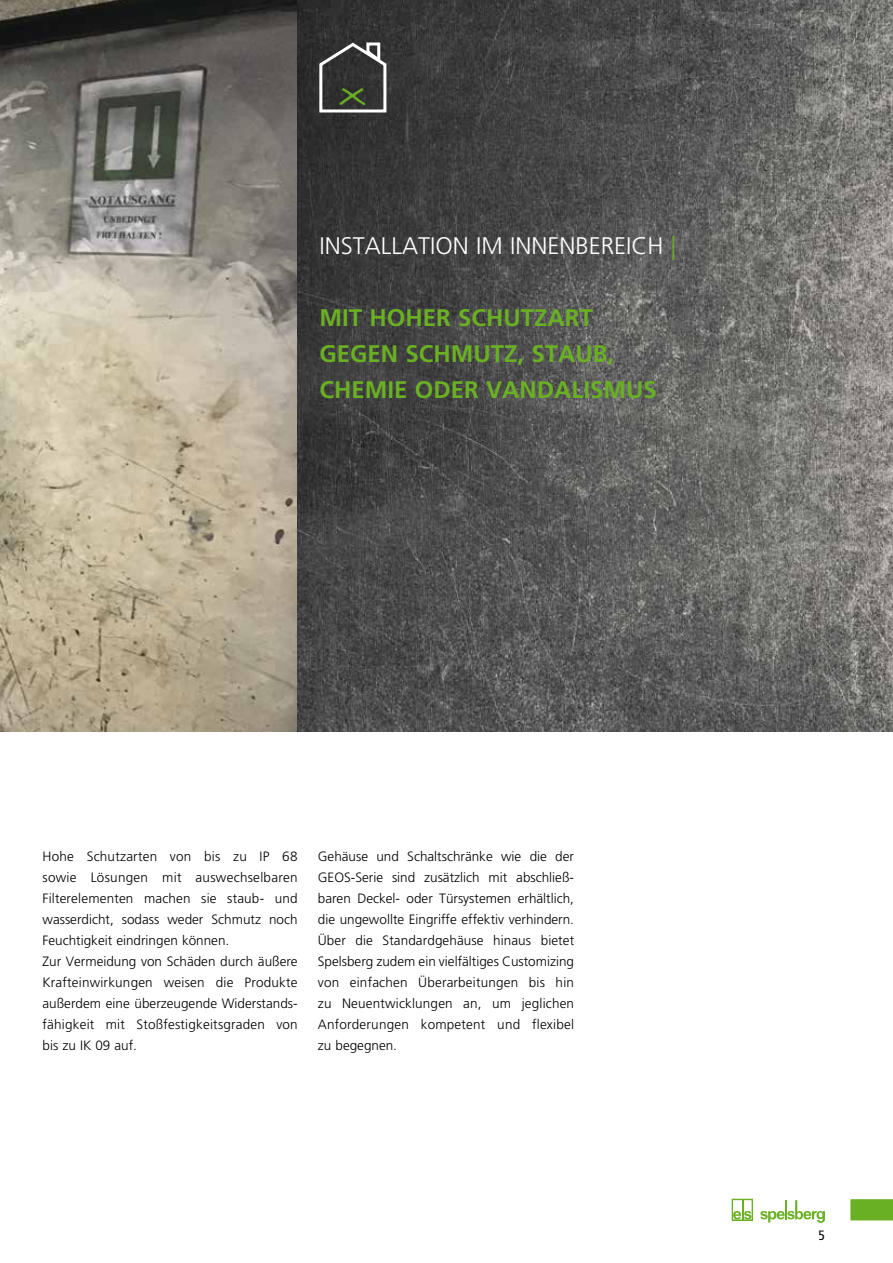
<style>
.page{position:relative;width:893px;height:1263px;background:#fff}
.page>*{position:absolute;margin:0;border:0;box-sizing:border-box;transform-origin:0 0}
.t1{font:700 24px/36px "Frutiger";color:#6ab023}
.t2{font:300 24px "Frutiger";color:#fff}
.t3{font:300 13.5px/21px "Frutiger";letter-spacing:.015em;color:#000}
.t4{font:condensed 13.5px "Frutiger";color:#000}
.s1{color:#6ab023}
</style>
<div class="page">
<svg style="left:760px;top:1200px;width:65px;height:23px"></svg>
<svg style="left:732px;top:1199px;width:20px;height:21px"></svg>
<svg style="left:850px;top:1199px;width:43px;height:21px"></svg>
<img style="left:0;top:0;width:298px;height:731px">
<svg style="left:298px;top:0;width:595px;height:731px;background:#5a5a58"></svg>
<svg style="left:317px;top:41px;width:71px;height:73px;background:#525450"></svg>
<h1 class="t2" style="left:319px;top:232px;width:358px">INSTALLATION IM INNENBEREICH <span class="s1">|</span></h1>
<h1 class="t1" style="left:319px;top:300px;width:339px">MIT HOHER SCHUTZART<br>GEGEN SCHMUTZ, STAUB,<br>CHEMIE ODER VANDALISMUS</h1>
<p class="t3" style="left:43px;top:846px;width:257px">Hohe Schutzarten von bis zu IP 68 sowie Lösungen mit auswechselbaren Filterelementen machen sie staub- und wasserdicht, sodass weder Schmutz noch Feuchtigkeit eindringen können.<br>Zur Vermeidung von Schäden durch äußere Krafteinwirkungen weisen die Produkte außerdem eine überzeugende Widerstands&shy;fähigkeit mit Stoßfestigkeitsgraden von bis zu IK 09 auf.</p>
<p class="t3" style="left:318px;top:846px;width:258px;text-align:justify">Gehäuse und Schaltschränke wie die der GEOS-Serie sind zusätzlich mit abschließ&shy;baren Deckel- oder Türsystemen erhältlich, die ungewollte Eingriffe effektiv verhindern.<br>Über die Standardgehäuse hinaus bietet Spelsberg zudem ein vielfältiges Customizing von einfachen Überarbeitungen bis hin zu Neuentwicklungen an, um jeglichen Anforderungen kompetent und flexibel zu begegnen.</p>
<p class="t4" style="left:818px;top:1227px;width:8px">5</p>
</div>
